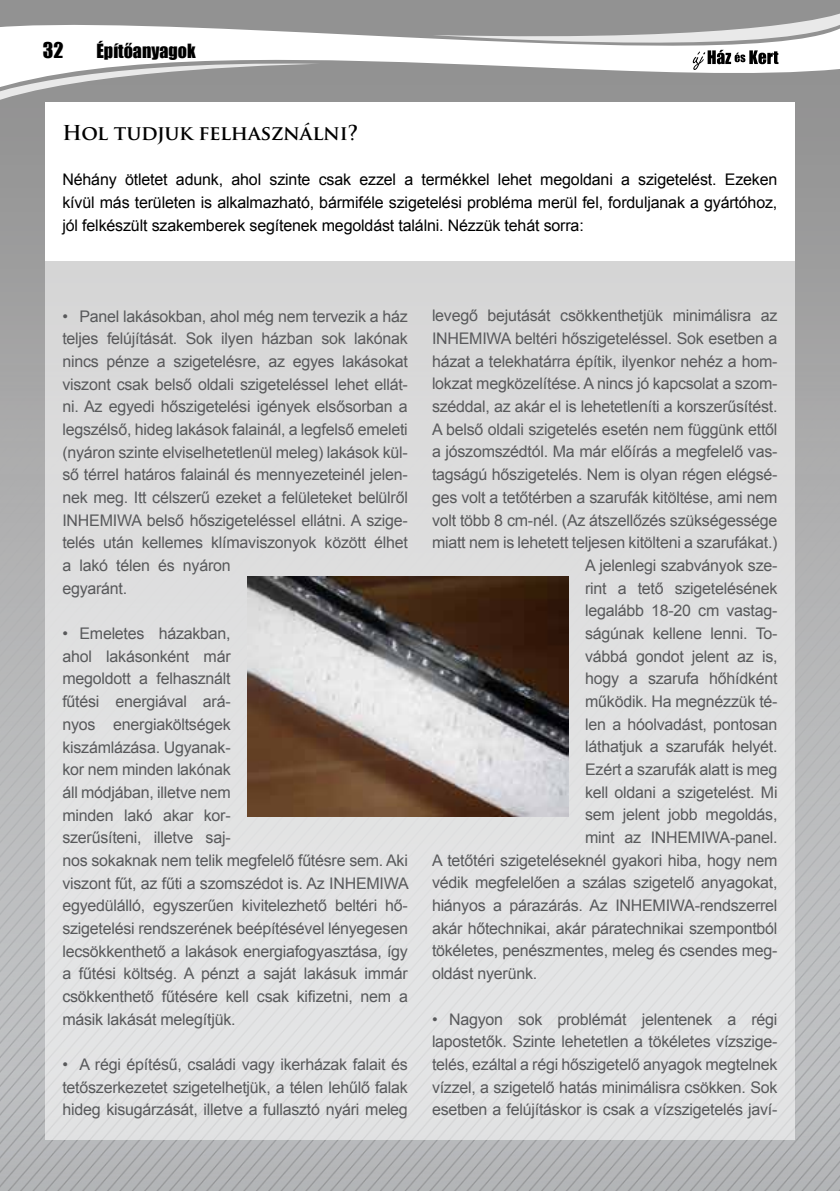
<style>
.page{position:relative;width:840px;height:1191px;background:#fff}
.page>*{position:absolute;margin:0;border:0;box-sizing:border-box;transform-origin:0 0}
.t1{font:700 20px "Trajan Pro";letter-spacing:-.01em;color:#000}
.t2{font:20px "Impact";color:#000}
.t3{font:18px "Impact";color:#000}
.t4{font:16px/22.6px "Arial";letter-spacing:-.015em;color:#58595b}
.t5{font:16px/22.6px "Arial";letter-spacing:-.01em;color:#000;text-align:justify}
</style>
<div class="page">
<svg style="left:0;top:0;width:839px;height:364px;background:#979797"></svg>
<img style="left:0;top:364px;width:839px;height:827px">
<div style="left:45px;top:106px;width:749px;height:1034px;background:#dfdfe0"></div>
<img style="left:248px;top:576px;width:320px;height:240px">
<div style="left:45px;top:102px;width:749px;height:159px;background:#fff"></div>
<svg style="left:0;top:20px;width:839px;height:72px;fill:#939393"></svg>
<svg style="left:0;top:62px;width:320px;height:44px"></svg>
<svg style="left:432px;top:14px;width:407px;height:56px"></svg>
<p class="t2" style="left:43px;top:35px;width:22px">32</p>
<p class="t3" style="left:96px;top:37px;width:101px">Építőanyagok</p>
<p class="t1" style="left:62px;top:120px;width:297px">Hol tudjuk felhasználni?</p>
<p class="t5" style="left:62px;top:169px;width:716px">Néhány ötletet adunk, ahol szinte csak ezzel a termékkel lehet megoldani a szigetelést. Ezeken kívül más területen is alkalmazható, bármiféle szigetelési probléma merül fel, forduljanak a gyártóhoz, jól felkészült szakemberek segítenek megoldást találni. Nézzük tehát sorra:</p>
<p class="t4" style="left:62px;top:305px;width:347px">• Panel lakásokban, ahol még nem tervezik a ház teljes felújítását. Sok ilyen házban sok lakónak nincs pénze a szigetelésre, az egyes lakásokat viszont csak belső oldali szigeteléssel lehet ellát&shy;ni. Az egyedi hőszigetelési igények elsősorban a legszélső, hideg lakások falainál, a legfelső emeleti (nyáron szinte elviselhetetlenül meleg) lakások kül&shy;ső térrel határos falainál és mennyezeteinél jelen&shy;nek meg. Itt célszerű ezeket a felületeket belülről INHEMIWA belső hőszigeteléssel ellátni. A szige&shy;telés után kellemes klímaviszonyok között élhet a lakó télen és nyáron<br>egyaránt.</p>
<p class="t4" style="left:62px;top:622px;width:347px">• Emeletes házakban,<br>ahol lakásonként már<br>megoldott a felhasznált<br>fűtési energiával ará-<br>nyos energiaköltségek<br>kiszámlázása. Ugyanak-<br>kor nem minden lakónak<br>áll módjában, illetve nem<br>minden lakó akar kor-<br>szerűsíteni, illetve saj-<br>nos sokaknak nem telik megfelelő fűtésre sem. Aki viszont fűt, az fűti a szomszédot is. Az INHEMIWA egyedülálló, egyszerűen kivitelezhető beltéri hő&shy;szigetelési rendszerének beépítésével lényegesen lecsökkenthető a lakások energiafogyasztása, így a fűtési költség. A pénzt a saját lakásuk immár csökkenthető fűtésére kell csak kifizetni, nem a másik lakását melegítjük.</p>
<p class="t4" style="left:62px;top:1053px;width:347px;text-align:justify">• A régi építésű, családi vagy ikerházak falait és tetőszerkezetet szigetelhetjük, a télen lehűlő falak hideg kisugárzását, illetve a fullasztó nyári meleg</p>
<p class="t4" style="left:432px;top:305px;width:347px">levegő bejutását csökkenthetjük minimálisra az</p>
<p class="t4" style="left:432px;top:327px;width:347px">INHEMIWA beltéri hőszigeteléssel. Sok esetben a</p>
<p class="t4" style="left:432px;top:350px;width:347px">házat a telekhatárra építik, ilyenkor nehéz a hom-</p>
<p class="t4" style="left:432px;top:373px;width:347px">lokzat megközelítése. A nincs jó kapcsolat a szom-</p>
<p class="t4" style="left:432px;top:395px;width:347px">széddal, az akár el is lehetetleníti a korszerűsítést.</p>
<p class="t4" style="left:432px;top:418px;width:347px">A belső oldali szigetelés esetén nem függünk ettől</p>
<p class="t4" style="left:432px;top:441px;width:347px">a jószomszédtól. Ma már előírás a megfelelő vas-</p>
<p class="t4" style="left:432px;top:463px;width:347px">tagságú hőszigetelés. Nem is olyan régen elégsé-</p>
<p class="t4" style="left:432px;top:486px;width:347px">ges volt a tetőtérben a szarufák kitöltése, ami nem</p>
<p class="t4" style="left:432px;top:509px;width:347px">volt több 8 cm-nél. (Az átszellőzés szükségessége</p>
<p class="t4" style="left:432px;top:531px;width:347px">miatt nem is lehetett teljesen kitölteni a szarufákat.)</p>
<p class="t4" style="left:585px;top:554px;width:194px">A jelenlegi szabványok sze-</p>
<p class="t4" style="left:585px;top:577px;width:194px">rint a tető szigetelésének</p>
<p class="t4" style="left:585px;top:599px;width:194px">legalább 18-20 cm vastag-</p>
<p class="t4" style="left:585px;top:622px;width:194px">ságúnak kellene lenni. To-</p>
<p class="t4" style="left:585px;top:645px;width:194px">vábbá gondot jelent az is,</p>
<p class="t4" style="left:585px;top:667px;width:194px">hogy a szarufa hőhídként</p>
<p class="t4" style="left:585px;top:690px;width:194px">működik. Ha megnézzük té-</p>
<p class="t4" style="left:585px;top:713px;width:194px">len a hóolvadást, pontosan</p>
<p class="t4" style="left:585px;top:735px;width:194px">láthatjuk a szarufák helyét.</p>
<p class="t4" style="left:585px;top:758px;width:194px">Ezért a szarufák alatt is meg</p>
<p class="t4" style="left:585px;top:781px;width:194px">kell oldani a szigetelést. Mi</p>
<p class="t4" style="left:585px;top:803px;width:194px">sem jelent jobb megoldás,</p>
<p class="t4" style="left:585px;top:826px;width:194px">mint az INHEMIWA-panel.</p>
<p class="t4" style="left:432px;top:849px;width:347px">A tetőtéri szigeteléseknél gyakori hiba, hogy nem</p>
<p class="t4" style="left:432px;top:871px;width:347px">védik megfelelően a szálas szigetelő anyagokat,</p>
<p class="t4" style="left:432px;top:894px;width:347px">hiányos a párazárás. Az INHEMIWA-rendszerrel</p>
<p class="t4" style="left:432px;top:917px;width:347px">akár hőtechnikai, akár páratechnikai szempontból</p>
<p class="t4" style="left:432px;top:939px;width:347px">tökéletes, penészmentes, meleg és csendes meg-</p>
<p class="t4" style="left:432px;top:962px;width:107px">oldást nyerünk.</p>
<p class="t4" style="left:432px;top:1007px;width:347px;text-align:justify">• Nagyon sok problémát jelentenek a régi lapostetők. Szinte lehetetlen a tökéletes vízszige&shy;telés, ezáltal a régi hőszigetelő anyagok megtelnek vízzel, a szigetelő hatás minimálisra csökken. Sok esetben a felújításkor is csak a vízszigetelés javí-</p>
</div>
